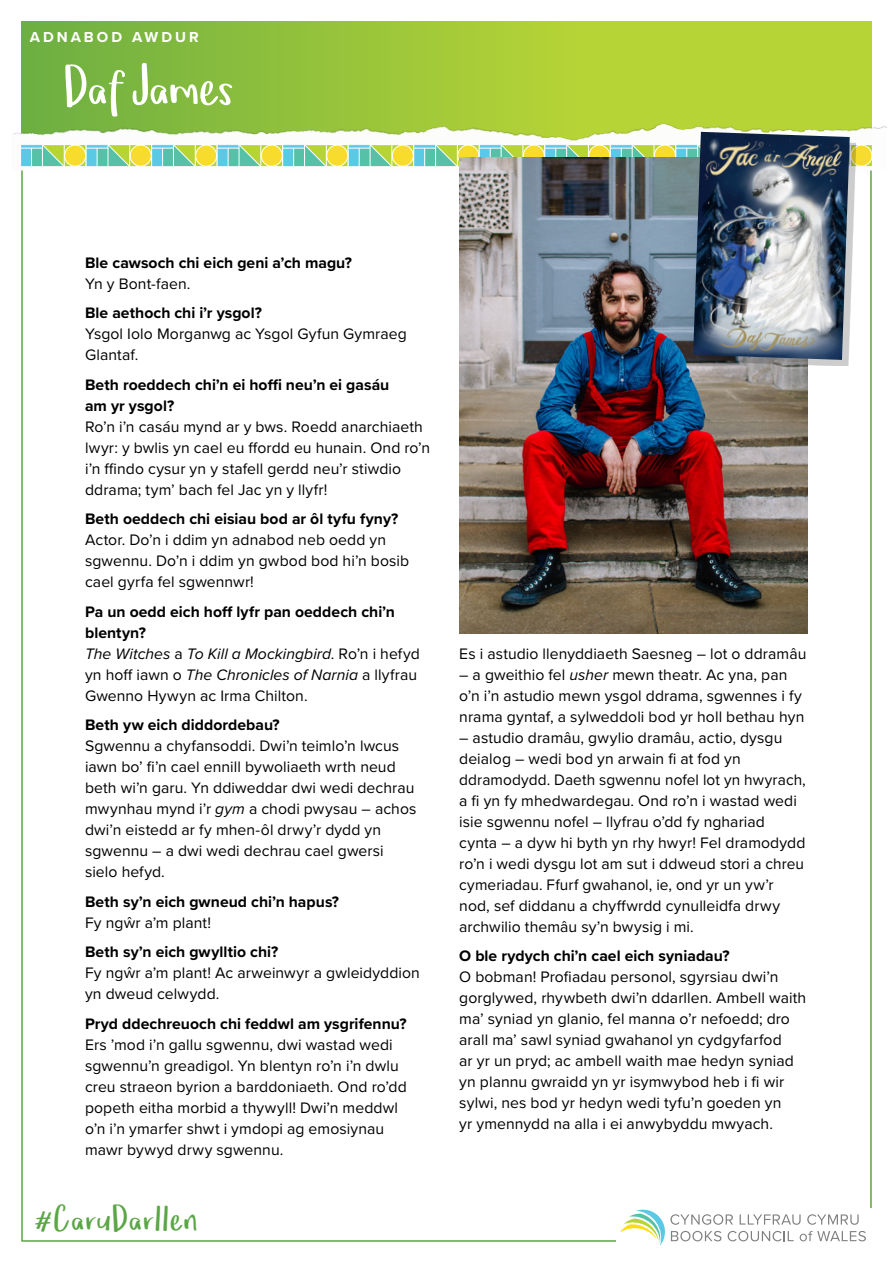
<style>
.page{position:relative;width:893px;height:1263px;background:#fff}
.page>*{position:absolute;margin:0;border:0;box-sizing:border-box;transform-origin:0 0}
.Default{font:54px "Om Telolet Om";letter-spacing:-.01em;color:#fff}
.t1{font:34.65px "Om Telolet Om";letter-spacing:.03em;color:#5ba646}
.t2{font:15.75px/21px "Proxima Nova";letter-spacing:.005em;color:#000}
.t3{font:700 15.75px/21px "Proxima Nova";letter-spacing:.005em;color:#000}
.Default-2{font:700 15px "Proxima Nova";letter-spacing:.2em;color:#fff}
.s1{font-style:italic}
</style>
<div class="page">
<svg style="left:620px;top:1209px;width:246px;height:36px"></svg>
<div style="left:21px;top:21px;width:851px;height:123px;background:#b7d436"></div>
<div style="left:21px;top:21px;width:556px;height:122px;background:linear-gradient(to right,#6daf42,#b6d336)"></div>
<img style="left:13px;top:124px;width:874px;height:47px">
<svg style="left:65px;top:146px;width:19px;height:19px"></svg>
<div style="left:65px;top:145px;width:21px;height:21px;background:#f8dc2d;border-radius:50%"></div>
<div style="left:64px;top:145px;width:22px;height:22px;border:1px solid #fff;border-radius:50%"></div>
<svg style="left:22px;top:146px;width:43px;height:19px"></svg>
<div style="left:20px;top:144px;width:66px;height:23px;border:1px solid #fff"></div>
<svg style="left:131px;top:146px;width:19px;height:19px"></svg>
<div style="left:130px;top:145px;width:21px;height:21px;background:#f8dc2d;border-radius:50%"></div>
<div style="left:130px;top:145px;width:22px;height:22px;border:1px solid #fff;border-radius:50%"></div>
<svg style="left:88px;top:146px;width:43px;height:19px"></svg>
<div style="left:86px;top:144px;width:66px;height:23px;border:1px solid #fff"></div>
<svg style="left:196px;top:146px;width:19px;height:19px"></svg>
<div style="left:196px;top:145px;width:21px;height:21px;background:#f8dc2d;border-radius:50%"></div>
<div style="left:195px;top:145px;width:22px;height:22px;border:1px solid #fff;border-radius:50%"></div>
<svg style="left:153px;top:146px;width:43px;height:19px"></svg>
<div style="left:151px;top:144px;width:66px;height:23px;border:1px solid #fff"></div>
<svg style="left:262px;top:146px;width:19px;height:19px"></svg>
<div style="left:261px;top:145px;width:21px;height:21px;background:#f8dc2d;border-radius:50%"></div>
<div style="left:261px;top:145px;width:22px;height:22px;border:1px solid #fff;border-radius:50%"></div>
<svg style="left:219px;top:146px;width:43px;height:19px"></svg>
<div style="left:217px;top:144px;width:66px;height:23px;border:1px solid #fff"></div>
<svg style="left:327px;top:146px;width:20px;height:19px"></svg>
<div style="left:327px;top:145px;width:21px;height:21px;background:#f8dc2d;border-radius:50%"></div>
<div style="left:326px;top:145px;width:22px;height:22px;border:1px solid #fff;border-radius:50%"></div>
<svg style="left:284px;top:146px;width:43px;height:19px"></svg>
<div style="left:282px;top:144px;width:67px;height:23px;border:1px solid #fff"></div>
<svg style="left:393px;top:146px;width:19px;height:19px"></svg>
<div style="left:392px;top:145px;width:21px;height:21px;background:#f8dc2d;border-radius:50%"></div>
<div style="left:392px;top:145px;width:22px;height:22px;border:1px solid #fff;border-radius:50%"></div>
<svg style="left:350px;top:146px;width:43px;height:19px"></svg>
<div style="left:348px;top:144px;width:66px;height:23px;border:1px solid #fff"></div>
<svg style="left:458px;top:146px;width:20px;height:19px"></svg>
<div style="left:458px;top:145px;width:21px;height:21px;background:#f8dc2d;border-radius:50%"></div>
<div style="left:457px;top:145px;width:22px;height:22px;border:1px solid #fff;border-radius:50%"></div>
<svg style="left:415px;top:146px;width:43px;height:19px"></svg>
<div style="left:413px;top:144px;width:67px;height:23px;border:1px solid #fff"></div>
<svg style="left:524px;top:146px;width:19px;height:4px"></svg>
<div style="left:523px;top:145px;width:21px;height:21px;background:#f8dc2d;border-radius:50%"></div>
<div style="left:523px;top:145px;width:22px;height:22px;border:1px solid #fff;border-radius:50%"></div>
<svg style="left:481px;top:146px;width:43px;height:11px"></svg>
<div style="left:479px;top:144px;width:66px;height:23px;border:1px solid #fff"></div>
<svg style="left:589px;top:146px;width:20px;height:4px"></svg>
<div style="left:589px;top:145px;width:21px;height:21px;background:#f8dc2d;border-radius:50%"></div>
<div style="left:588px;top:145px;width:22px;height:22px;border:1px solid #fff;border-radius:50%"></div>
<svg style="left:546px;top:146px;width:43px;height:11px"></svg>
<div style="left:544px;top:144px;width:67px;height:23px;border:1px solid #fff"></div>
<svg style="left:655px;top:146px;width:19px;height:4px"></svg>
<div style="left:654px;top:145px;width:21px;height:21px;background:#f8dc2d;border-radius:50%"></div>
<div style="left:654px;top:145px;width:22px;height:22px;border:1px solid #fff;border-radius:50%"></div>
<svg style="left:612px;top:146px;width:43px;height:11px"></svg>
<div style="left:610px;top:144px;width:66px;height:23px;border:1px solid #fff"></div>
<svg style="left:677px;top:146px;width:16px;height:11px"></svg>
<div style="left:675px;top:144px;width:67px;height:23px;border:1px solid #fff"></div>
<svg style="left:867px;top:146px;width:4px;height:19px"></svg>
<div style="left:851px;top:145px;width:21px;height:21px;background:#f8dc2d;border-radius:50%"></div>
<div style="left:850px;top:145px;width:22px;height:22px;border:1px solid #fff;border-radius:50%"></div>
<div style="left:806px;top:144px;width:67px;height:23px;border:1px solid #fff"></div>
<img style="left:459px;top:157px;width:349px;height:477px">
<div style="left:699px;top:138px;width:157px;height:228px;background:#000;opacity:.2"></div>
<img style="left:693px;top:132px;width:157px;height:228px">
<p class="Default-2" style="left:30px;top:25px;width:170px">ADNABOD AWDUR</p>
<p class="Default" style="left:64px;top:56px;width:171px">Daf James</p>
<p class="t3" style="left:85px;top:251px;width:268px">Ble cawsoch chi eich geni a’ch magu?</p>
<p class="t2" style="left:85px;top:272px;width:107px">Yn y Bont-faen.</p>
<p class="t3" style="left:85px;top:302px;width:178px">Ble aethoch chi i’r ysgol?</p>
<p class="t2" style="left:85px;top:323px;width:323px">Ysgol Iolo Morganwg ac Ysgol Gyfun Gymraeg<br>Glantaf.</p>
<p class="t3" style="left:85px;top:373px;width:306px">Beth roeddech chi’n ei hoffi neu’n ei gasáu am yr ysgol?</p>
<p class="t2" style="left:85px;top:415px;width:347px">Ro’n i’n casáu mynd ar y bws. Roedd anarchiaeth lwyr: y bwlis yn cael eu ffordd eu hunain. Ond ro’n i’n ffindo cysur yn y stafell gerdd neu’r stiwdio ddrama; tym’ bach fel Jac yn y llyfr!</p>
<p class="t3" style="left:85px;top:508px;width:315px">Beth oeddech chi eisiau bod ar ôl tyfu fyny?</p>
<p class="t2" style="left:85px;top:529px;width:326px">Actor. Do’n i ddim yn adnabod neb oedd yn sgwennu. Do’n i ddim yn gwbod bod hi’n bosib cael gyrfa fel sgwennwr!</p>
<p class="t3" style="left:85px;top:600px;width:311px">Pa un oedd eich hoff lyfr pan oeddech chi’n blentyn?</p>
<p class="t2" style="left:85px;top:642px;width:336px"><span class="s1">The Witches</span> a <span class="s1">To Kill a Mockingbird</span>. Ro’n i hefyd yn hoff iawn o <span class="s1">The Chronicles of Narnia</span> a llyfrau<br>Gwenno Hywyn ac Irma Chilton.</p>
<p class="t3" style="left:85px;top:714px;width:196px">Beth yw eich diddordebau?</p>
<p class="t2" style="left:85px;top:735px;width:333px">Sgwennu a chyfansoddi. Dwi’n teimlo’n lwcus iawn bo’ fi’n cael ennill bywoliaeth wrth neud beth wi’n garu. Yn ddiweddar dwi wedi dechrau mwynhau mynd i’r <span class="s1">gym</span> a chodi pwysau – achos dwi’n eistedd ar fy mhen-ôl drwy’r dydd yn sgwennu – a dwi wedi dechrau cael gwersi sielo hefyd.</p>
<p class="t3" style="left:85px;top:890px;width:256px">Beth sy’n eich gwneud chi’n hapus?</p>
<p class="t2" style="left:85px;top:911px;width:128px">Fy ngŵr a’m plant!</p>
<p class="t3" style="left:85px;top:941px;width:195px">Beth sy’n eich gwylltio chi?</p>
<p class="t2" style="left:85px;top:962px;width:336px">Fy ngŵr a’m plant! Ac arweinwyr a gwleidyddion yn dweud celwydd.</p>
<p class="t3" style="left:85px;top:1012px;width:323px">Pryd ddechreuoch chi feddwl am ysgrifennu?</p>
<p class="t2" style="left:85px;top:1033px;width:323px">Ers ’mod i’n gallu sgwennu, dwi wastad wedi sgwennu’n greadigol. Yn blentyn ro’n i’n dwlu creu straeon byrion a barddoniaeth. Ond ro’dd popeth eitha morbid a thywyll! Dwi’n meddwl o’n i’n ymarfer shwt i ymdopi ag emosiynau mawr bywyd drwy sgwennu.</p>
<p class="t1" style="left:34px;top:1199px;width:165px">#CaruDarllen</p>
<p class="t2" style="left:459px;top:642px;width:349px">Es i astudio llenyddiaeth Saesneg – lot o ddramâu</p>
<p class="t2" style="left:459px;top:663px;width:347px">– a gweithio fel <span class="s1">usher</span> mewn theatr. Ac yna, pan o’n i’n astudio mewn ysgol ddrama, sgwennes i fy nrama gyntaf, a sylweddoli bod yr holl bethau hyn</p>
<p class="t2" style="left:459px;top:726px;width:348px">– astudio dramâu, gwylio dramâu, actio, dysgu deialog – wedi bod yn arwain fi at fod yn ddramodydd. Daeth sgwennu nofel lot yn hwyrach, a fi yn fy mhedwardegau. Ond ro’n i wastad wedi isie sgwennu nofel – llyfrau o’dd fy nghariad cynta – a dyw hi byth yn rhy hwyr! Fel dramodydd ro’n i wedi dysgu lot am sut i ddweud stori a chreu cymeriadau. Ffurf gwahanol, ie, ond yr un yw’r nod, sef diddanu a chyffwrdd cynulleidfa drwy archwilio themâu sy’n bwysig i mi.</p>
<p class="t3" style="left:459px;top:945px;width:272px">O ble rydych chi’n cael eich syniadau?</p>
<p class="t2" style="left:459px;top:966px;width:348px">O bobman! Profiadau personol, sgyrsiau dwi’n gorglywed, rhywbeth dwi’n ddarllen. Ambell waith ma’ syniad yn glanio, fel manna o’r nefoedd; dro arall ma’ sawl syniad gwahanol yn cydgyfarfod<br>ar yr un pryd; ac ambell waith mae hedyn syniad yn plannu gwraidd yn yr isymwybod heb i fi wir sylwi, nes bod yr hedyn wedi tyfu’n goeden yn<br>yr ymennydd na alla i ei anwybyddu mwyach.</p>
</div>
